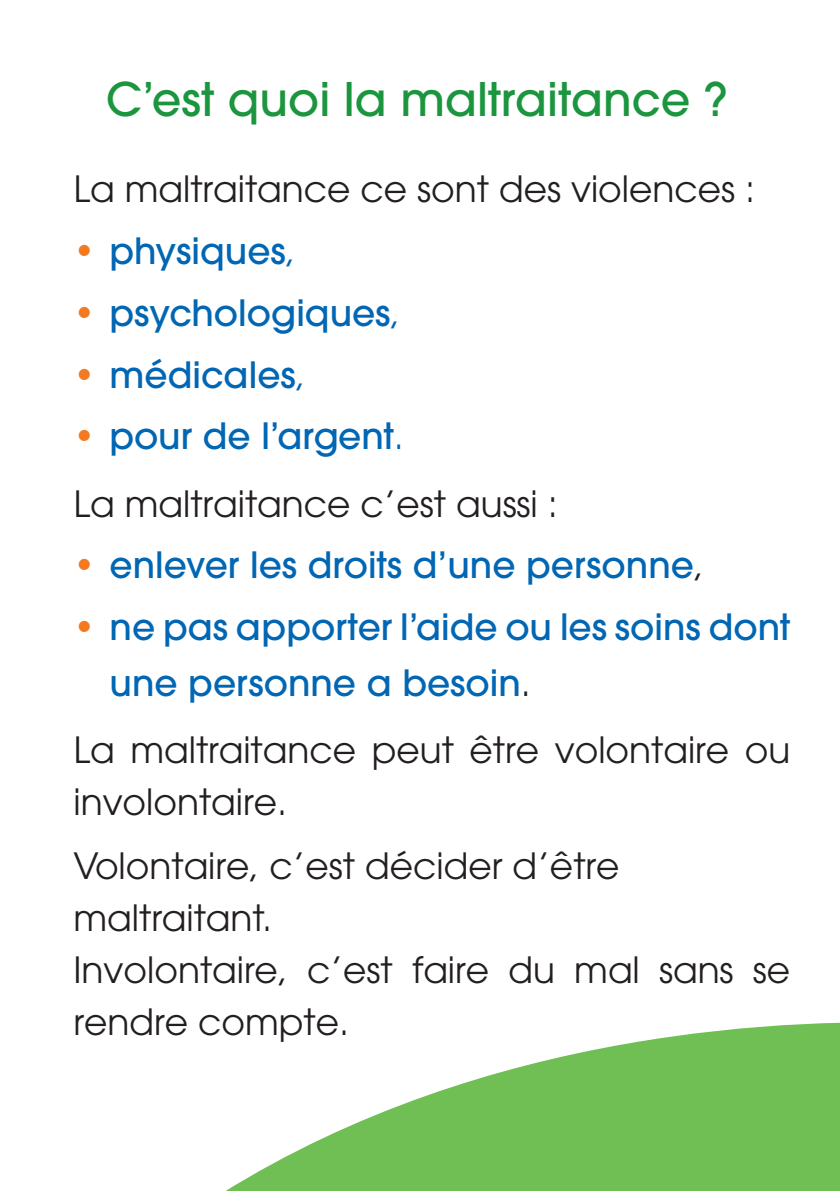
<style>
.page{position:relative;width:840px;height:1191px;background:#fff}
.page>*{position:absolute;margin:0;border:0;box-sizing:border-box;transform-origin:0 0}
.t1{font:500 46px "ITC Avant Garde Pro";color:#1b953e}
.t2{font:36px/52px "ITC Avant Garde Pro";color:#231f20}
.t3{font:500 36px/56px "ITC Avant Garde Pro";color:#0166b3}
.s1{color:#f47921}
.s2{font-weight:400}
.s3{font-weight:400;color:#231f20}
</style>
<div class="page">
<svg style="left:226px;top:1022px;width:613px;height:169px;fill:#6fbf54"></svg>
<p class="t1" style="left:106px;top:69px;width:622px">C’est quoi la maltraitance ?</p>
<p class="t2" style="left:73px;top:163px;width:682px">La maltraitance ce sont des violences :</p>
<p class="t3" style="left:73px;top:223px;width:224px"><span class="s1">•</span> physiques<span class="s2">,</span></p>
<p class="t3" style="left:73px;top:284px;width:328px"><span class="s1">•</span> psychologiques<span class="s2">,</span></p>
<p class="t3" style="left:73px;top:346px;width:233px"><span class="s1">•</span> médicales<span class="s2">,</span></p>
<p class="t3" style="left:73px;top:408px;width:331px"><span class="s1">•</span> pour de l’argent<span class="s2">.</span></p>
<p class="t2" style="left:73px;top:477px;width:485px">La maltraitance c’est aussi :</p>
<p class="t3" style="left:73px;top:537px;width:631px"><span class="s1">•</span> enlever les droits d’une personne<span class="s3">,</span></p>
<p class="t3" style="left:109px;top:598px;width:682px;text-indent:-36px"><span class="s1">•</span> ne pas apporter l’aide ou les soins dont une personne a besoin<span class="s3">.</span></p>
<p class="t2" style="left:73px;top:723px;width:718px">La maltraitance peut être volontaire ou involontaire.</p>
<p class="t2" style="left:73px;top:839px;width:547px">Volontaire, c’est décider d’être maltraitant.</p>
<p class="t2" style="left:73px;top:943px;width:717px">Involontaire, c’est faire du mal sans se rendre compte.</p>
</div>
